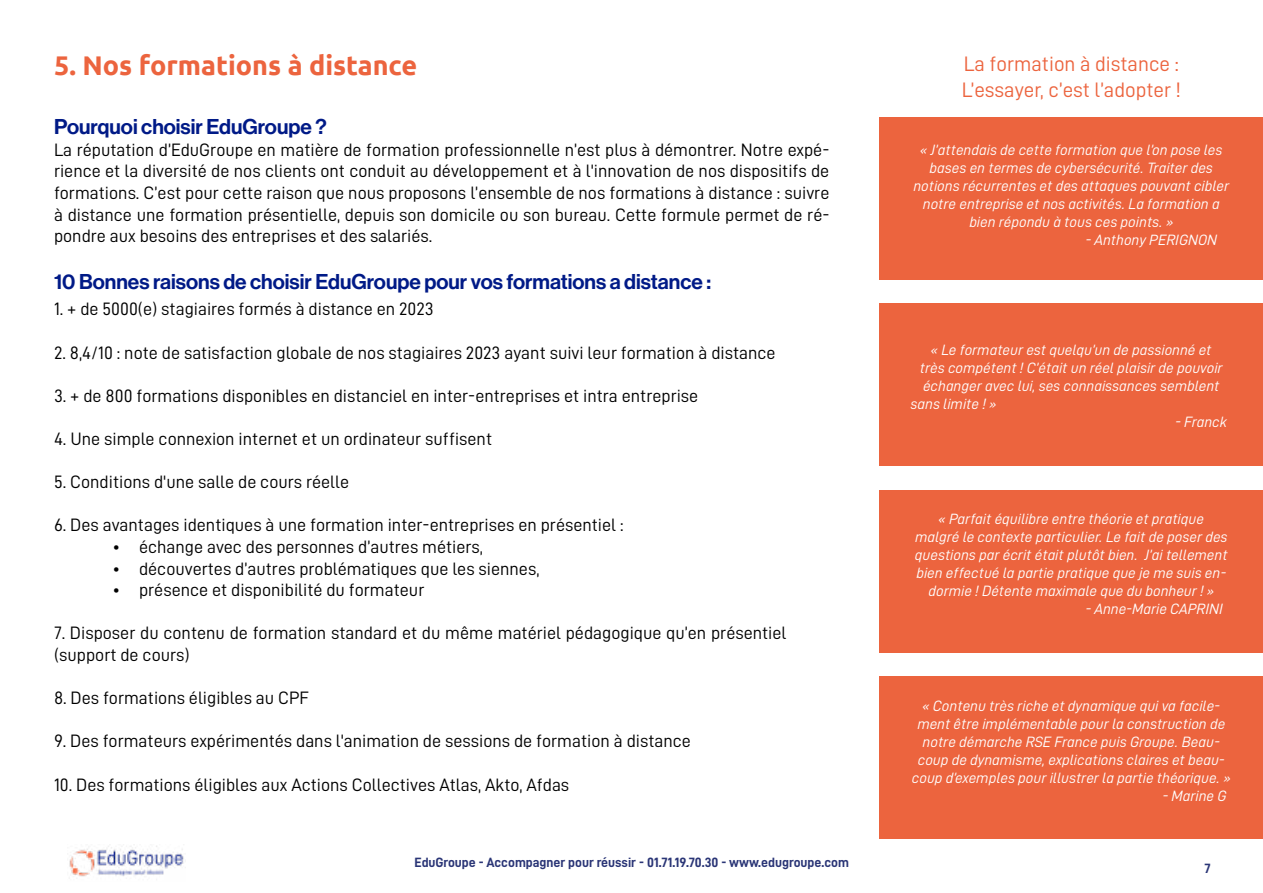
<style>
.page{position:relative;width:1263px;height:893px;background:#fff}
.page>*{position:absolute;margin:0;border:0;box-sizing:border-box;transform-origin:0 0}
.t1{font:700 27px "Ubuntu";color:#ec643e}
.t2{font:21px "Neue Haas Display Mediu";color:#001a87}
.t3{font:21px/25.5px "D DIN";color:#ec643e}
.t4{font:18px/21.6px "D DIN";color:#000;text-align:justify}
.t5{font:15px/18px "D DIN Italic";color:#fff;text-align:center}
.t6{font:13.5px "D DIN Bold";color:#2a3576}
</style>
<div class="page">
<img style="left:69px;top:846px;width:115px;height:31px">
<div style="left:880px;top:677px;width:383px;height:162px;background:#ec643e"></div>
<div style="left:880px;top:491px;width:383px;height:162px;background:#ec643e"></div>
<div style="left:880px;top:303px;width:383px;height:162px;background:#ec643e"></div>
<div style="left:880px;top:117px;width:383px;height:162px;background:#ec643e"></div>
<h1 class="t1" style="left:54px;top:49px;width:365px">5. Nos formations à distance</h1>
<p class="t2" style="left:54px;top:115px;width:274px">Pourquoi choisir EduGroupe ?</p>
<p class="t4" style="left:54px;top:139px;width:777px">La réputation d’EduGroupe en matière de formation professionnelle n’est plus à démontrer. Notre expé&shy;rience et la diversité de nos clients ont conduit au développement et à l'innovation de nos dispositifs de formations. C’est pour cette raison que nous proposons l’ensemble de nos formations à distance : suivre à distance une formation présentielle, depuis son domicile ou son bureau. Cette formule permet de ré&shy;pondre aux besoins des entreprises et des salariés.</p>
<p class="t2" style="left:54px;top:269px;width:659px">10 Bonnes raisons de choisir EduGroupe pour vos formations a distance :</p>
<p class="t4" style="left:54px;top:298px;width:381px">1. + de 5000(e) stagiaires formés à distance en 2023</p>
<p class="t4" style="left:54px;top:341px;width:723px">2. 8,4/10 : note de satisfaction globale de nos stagiaires 2023 ayant suivi leur formation à distance</p>
<p class="t4" style="left:54px;top:384px;width:646px">3. + de 800 formations disponibles en distanciel en inter-entreprises et intra entreprise</p>
<p class="t4" style="left:54px;top:428px;width:440px">4. Une simple connexion internet et un ordinateur suffisent</p>
<p class="t4" style="left:54px;top:471px;width:297px">5. Conditions d'une salle de cours réelle</p>
<p class="t4" style="left:54px;top:514px;width:571px">6. Des avantages identiques à une formation inter-entreprises en présentiel :</p>
<p class="t4" style="left:112px;top:536px;width:372px">• échange avec des personnes d’autres métiers,</p>
<p class="t4" style="left:112px;top:557px;width:429px">• découvertes d’autres problématiques que les siennes,</p>
<p class="t4" style="left:112px;top:579px;width:314px">• présence et disponibilité du formateur</p>
<p class="t4" style="left:54px;top:622px;width:734px">7. Disposer du contenu de formation standard et du même matériel pédagogique qu’en présentiel (support de cours)</p>
<p class="t4" style="left:54px;top:687px;width:257px">8. Des formations éligibles au CPF</p>
<p class="t4" style="left:54px;top:730px;width:638px">9. Des formateurs expérimentés dans l'animation de sessions de formation à distance</p>
<p class="t4" style="left:54px;top:773px;width:517px">10. Des formations éligibles aux Actions Collectives Atlas, Akto, Afdas</p>
<p class="t3" style="left:962px;top:51px;width:221px">La formation à distance :<br>L’essayer, c’est l’adopter !</p>
<p class="t5" style="left:913px;top:141px;width:317px">« J’attendais de cette formation que l’on pose les bases en termes de cybersécurité. Traiter des notions récurrentes et des attaques pouvant cibler notre entreprise et nos activités. La formation a bien répondu à tous ces points. »</p>
<p class="t5" style="left:1085px;top:231px;width:133px">- Anthony PERIGNON</p>
<p class="t5" style="left:931px;top:341px;width:282px">« Le formateur est quelqu’un de passionné et</p>
<p class="t5" style="left:920px;top:359px;width:304px">très compétent ! C’était un réel plaisir de pouvoir</p>
<p class="t5" style="left:923px;top:377px;width:298px">échanger avec lui, ses connaissances semblent</p>
<p class="t5" style="left:910px;top:395px;width:87px">sans limite ! »</p>
<p class="t5" style="left:1175px;top:413px;width:54px">- Franck</p>
<p class="t5" style="left:915px;top:510px;width:314px">« Parfait équilibre entre théorie et pratique malgré le contexte particulier. Le fait de poser des questions par écrit était plutôt bien. J’ai tellement bien effectué la partie pratique que je me suis en&shy;dormie ! Détente maximale que du bonheur ! »</p>
<p class="t5" style="left:1085px;top:600px;width:139px">- Anne-Marie CAPRINI</p>
<p class="t5" style="left:912px;top:696px;width:320px">« Contenu très riche et dynamique qui va facile&shy;ment être implémentable pour la construction de notre démarche RSE France puis Groupe. Beau&shy;coup de dynamisme, explications claires et beau&shy;coup d’exemples pour illustrer la partie théorique. »</p>
<p class="t5" style="left:1162px;top:786px;width:66px">- Marine G</p>
<p class="t6" style="left:414px;top:855px;width:436px">EduGroupe - Accompagner pour réussir - 01.71.19.70.30 - www.edugroupe.com</p>
<p class="t6" style="left:1204px;top:861px;width:8px">7</p>
</div>
